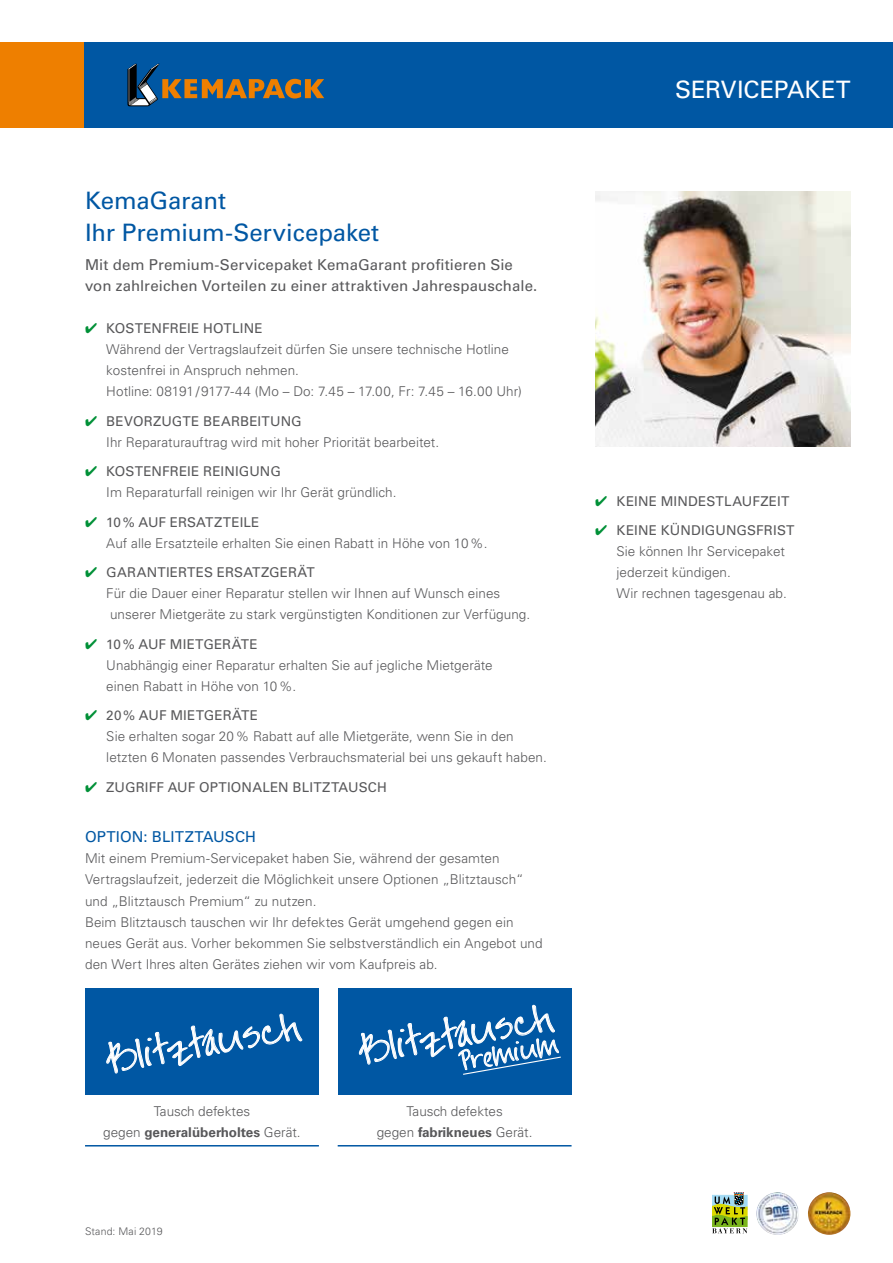
<style>
.page{position:relative;width:893px;height:1263px;background:#fff}
.page>*{position:absolute;margin:0;border:0;box-sizing:border-box;transform-origin:0 0}
.t1{font:32.55px "Jayne Print YOFF";color:#fff}
.t2{font:24px/31.5px "Univers LT";letter-spacing:-.005em;color:#0057a3}
.t3{font:24px "Univers LT";color:#fff}
.t4{font:22.05px "Jayne Print YOFF";color:#fff}
.t5{font:15px/21px "Univers LT";letter-spacing:.005em;color:#58585a}
.t6{font:15px "Univers LT";letter-spacing:.01em;color:#0057a3}
.t7{font:300 13.5px/21px "Univers LT";letter-spacing:.005em;color:#58585a}
.t8{font:13.5px "Univers LT";letter-spacing:.01em;color:#58585a}
.t9{font:300 10.5px "Univers LT";letter-spacing:.01em;color:#58585a}
.s1{color:#009037}
.s2{font-weight:400}
.s3{font-weight:700}
</style>
<div class="page">
<img style="left:808px;top:1192px;width:42px;height:43px;border-radius:21px">
<svg style="left:712px;top:1192px;width:35px;height:41px"></svg>
<img style="left:756px;top:1192px;width:43px;height:43px;border-radius:21px">
<div style="left:0;top:43px;width:85px;height:85px;background:#ee7f00"></div>
<div style="left:85px;top:43px;width:808px;height:85px;background:#0057a3"></div>
<svg style="left:127px;top:64px;width:197px;height:42px"></svg>
<div style="left:85px;top:988px;width:234px;height:106px;background:#0057a3"></div>
<svg style="left:106px;top:1014px;width:196px;height:59px"></svg>
<div style="left:338px;top:988px;width:234px;height:106px;background:#0057a3"></div>
<svg style="left:359px;top:1005px;width:202px;height:70px"></svg>
<hr style="left:85px;top:1145px;width:234px;height:1px;background:#0057a3">
<hr style="left:338px;top:1145px;width:234px;height:1px;background:#0057a3">
<img style="left:595px;top:191px;width:255px;height:255px">
<h2 class="t3" style="left:675px;top:75px;width:177px">SERVICEPAKET</h2>
<h2 class="t2" style="left:85px;top:185px;width:296px">KemaGarant<br>Ihr Premium-Servicepaket</h2>
<p class="t5" style="left:85px;top:255px;width:454px">Mit dem Premium-Servicepaket KemaGarant profitieren Sie von zahlreichen Vorteilen zu einer attraktiven Jahrespauschale.</p>
<p class="t7" style="left:106px;top:318px;width:417px;text-indent:-21px"><span class="s1">✔</span> <span class="s2">KOSTENFREIE HOTLINE<br></span>Während der Vertragslaufzeit dürfen Sie unsere technische Hotline kostenfrei in Anspruch nehmen.<br>Hotline: 08191/9177-44 (Mo – Do: 7.45 – 17.00, Fr: 7.45 – 16.00 Uhr)</p>
<p class="t7" style="left:106px;top:411px;width:334px;text-indent:-21px"><span class="s1">✔</span> <span class="s2">BEVORZUGTE BEARBEITUNG<br></span>Ihr Reparaturauftrag wird mit hoher Priorität bearbeitet.</p>
<p class="t7" style="left:106px;top:461px;width:292px;text-indent:-21px"><span class="s1">✔</span> <span class="s2">KOSTENFREIE REINIGUNG<br></span>Im Reparaturfall reinigen wir Ihr Gerät gründlich.</p>
<p class="t7" style="left:106px;top:512px;width:383px;text-indent:-21px"><span class="s1">✔</span> <span class="s2">10% AUF ERSATZTEILE<br></span>Auf alle Ersatzteile erhalten Sie einen Rabatt in Höhe von 10%.</p>
<p class="t7" style="left:106px;top:562px;width:425px;text-indent:-21px"><span class="s1">✔</span> <span class="s2">GARANTIERTES ERSATZGERÄT<br></span>Für die Dauer einer Reparatur stellen wir Ihnen auf Wunsch eines unserer Mietgeräte zu stark vergünstigten Konditionen zur Verfügung.</p>
<p class="t7" style="left:106px;top:634px;width:388px;text-indent:-21px"><span class="s1">✔</span> <span class="s2">10% AUF MIETGERÄTE<br></span>Unabhängig einer Reparatur erhalten Sie auf jegliche Mietgeräte einen Rabatt in Höhe von 10%.</p>
<p class="t7" style="left:106px;top:705px;width:442px;text-indent:-21px"><span class="s1">✔</span> <span class="s2">20% AUF MIETGERÄTE<br></span>Sie erhalten sogar 20% Rabatt auf alle Mietgeräte, wenn Sie in den letzten 6 Monaten passendes Verbrauchsmaterial bei uns gekauft haben.</p>
<p class="t8" style="left:85px;top:779px;width:303px"><span class="s1">✔</span> ZUGRIFF AUF OPTIONALEN BLITZTAUSCH</p>
<p class="t6" style="left:85px;top:828px;width:172px">OPTION: BLITZTAUSCH</p>
<p class="t7" style="left:85px;top:848px;width:459px">Mit einem Premium-Servicepaket haben Sie, während der gesamten Vertragslaufzeit, jederzeit die Möglichkeit unsere Optionen „Blitztausch“ und „Blitztausch Premium“ zu nutzen.<br>Beim Blitztausch tauschen wir Ihr defektes Gerät umgehend gegen ein neues Gerät aus. Vorher bekommen Sie selbstverständlich ein Angebot und den Wert Ihres alten Gerätes ziehen wir vom Kaufpreis ab.</p>
<h1 class="t1" style="left:105px;top:1042px;width:196px;rotate:-10deg">Blitztausch</h1>
<h1 class="t1" style="left:358px;top:1033px;width:196px;rotate:-10deg">Blitztausch</h1>
<h3 class="t4" style="left:459px;top:1050px;width:101px;rotate:-10deg">Premium</h3>
<p class="t7" style="left:103px;top:1100px;width:199px;text-align:center">Tausch defektes<br>gegen <span class="s3">generalüberholtes</span> Gerät.</p>
<p class="t7" style="left:377px;top:1100px;width:157px;text-align:center">Tausch defektes<br>gegen <span class="s3">fabrikneues</span> Gerät.</p>
<p class="t9" style="left:85px;top:1225px;width:79px">Stand: Mai 2019</p>
<p class="t8" style="left:595px;top:493px;width:196px"><span class="s1">✔</span> KEINE MINDESTLAUFZEIT</p>
<p class="t7" style="left:617px;top:520px;width:179px;text-indent:-21px"><span class="s1">✔</span> <span class="s2">KEINE KÜNDIGUNGSFRIST<br></span>Sie können Ihr Servicepaket jederzeit kündigen.<br>Wir rechnen tagesgenau ab.</p>
</div>
